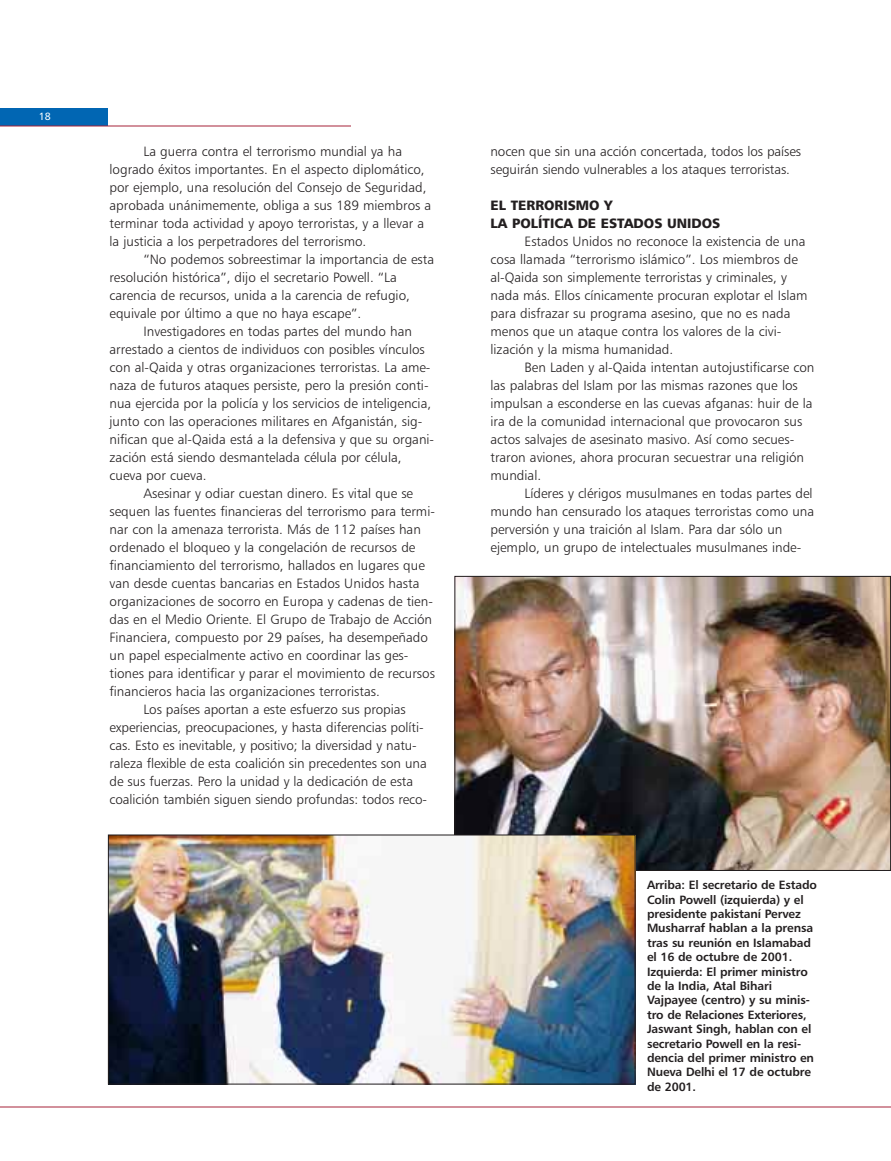
<style>
.page{position:relative;width:891px;height:1161px;background:#fff}
.page>*{position:absolute;margin:0;border:0;box-sizing:border-box;transform-origin:0 0}
.t1{font:13.5px/18px "Humanist 777 BT Light B";color:#231f20}
.t2{font:13.5px/18px "Humanist 777 BT Black B";color:#231f20}
.t3{font:12px/14.4px "Humanist 777 BT Bold B";letter-spacing:-.01em;color:#231f20}
.t4{font:10.5px "Humanist 777 BT Roman B";color:#fff}
</style>
<div class="page">
<div style="left:1px;top:108px;width:107px;height:18px;background:#0166b3"></div>
<hr style="left:1px;top:1107px;width:890px;height:1px;background:#a72239">
<hr style="left:1px;top:126px;width:350px;height:1px;background:#a72239">
<img style="left:456px;top:578px;width:433px;height:291px">
<img style="left:110px;top:837px;width:523px;height:245px">
<div style="left:108px;top:835px;width:527px;height:249px;border:1px solid #201c1d"></div>
<p class="t4" style="left:39px;top:112px;width:14px">18</p>
<p class="t1" style="left:109px;top:143px;width:323px;text-indent:34px">La guerra contra el terrorismo mundial ya ha logrado éxitos importantes. En el aspecto diplomático, por ejemplo, una resolución del Consejo de Seguridad, aprobada unánimemente, obliga a sus 189 miembros a terminar toda actividad y apoyo terroristas, y a llevar a la justicia a los perpetradores del terrorismo.</p>
<p class="t1" style="left:144px;top:251px;width:292px">“No podemos sobreestimar la importancia de esta</p>
<p class="t1" style="left:109px;top:269px;width:289px">resolución histórica”, dijo el secretario Powell. “La</p>
<p class="t1" style="left:109px;top:287px;width:302px">carencia de recursos, unida a la carencia de refugio,</p>
<p class="t1" style="left:109px;top:305px;width:253px">equivale por último a que no haya escape”.</p>
<p class="t1" style="left:144px;top:323px;width:270px">Investigadores en todas partes del mundo han</p>
<p class="t1" style="left:109px;top:341px;width:317px">arrestado a cientos de individuos con posibles vínculos</p>
<p class="t1" style="left:109px;top:359px;width:323px">con al-Qaida y otras organizaciones terroristas. La ame-</p>
<p class="t1" style="left:109px;top:377px;width:321px">naza de futuros ataques persiste, pero la presión conti-</p>
<p class="t1" style="left:109px;top:395px;width:323px">nua ejercida por la policía y los servicios de inteligencia,</p>
<p class="t1" style="left:109px;top:413px;width:314px">junto con las operaciones militares en Afganistán, sig-</p>
<p class="t1" style="left:109px;top:431px;width:326px">nifican que al-Qaida está a la defensiva y que su organi-</p>
<p class="t1" style="left:109px;top:449px;width:294px">zación está siendo desmantelada célula por célula,</p>
<p class="t1" style="left:109px;top:467px;width:99px">cueva por cueva.</p>
<p class="t1" style="left:144px;top:485px;width:271px">Asesinar y odiar cuestan dinero. Es vital que se</p>
<p class="t1" style="left:109px;top:503px;width:327px">sequen las fuentes financieras del terrorismo para termi-</p>
<p class="t1" style="left:109px;top:521px;width:313px">nar con la amenaza terrorista. Más de 112 países han</p>
<p class="t1" style="left:109px;top:539px;width:308px">ordenado el bloqueo y la congelación de recursos de</p>
<p class="t1" style="left:109px;top:557px;width:317px">financiamiento del terrorismo, hallados en lugares que</p>
<p class="t1" style="left:109px;top:575px;width:311px">van desde cuentas bancarias en Estados Unidos hasta</p>
<p class="t1" style="left:109px;top:593px;width:325px">organizaciones de socorro en Europa y cadenas de tien-</p>
<p class="t1" style="left:109px;top:611px;width:324px">das en el Medio Oriente. El Grupo de Trabajo de Acción</p>
<p class="t1" style="left:109px;top:629px;width:320px">Financiera, compuesto por 29 países, ha desempeñado</p>
<p class="t1" style="left:109px;top:647px;width:300px">un papel especialmente activo en coordinar las ges-</p>
<p class="t1" style="left:109px;top:665px;width:327px">tiones para identificar y parar el movimiento de recursos</p>
<p class="t1" style="left:109px;top:683px;width:272px">financieros hacia las organizaciones terroristas.</p>
<p class="t1" style="left:144px;top:701px;width:264px">Los países aportan a este esfuerzo sus propias</p>
<p class="t1" style="left:109px;top:719px;width:316px">experiencias, preocupaciones, y hasta diferencias políti-</p>
<p class="t1" style="left:109px;top:737px;width:309px">cas. Esto es inevitable, y positivo; la diversidad y natu-</p>
<p class="t1" style="left:109px;top:755px;width:319px">raleza flexible de esta coalición sin precedentes son una</p>
<p class="t1" style="left:109px;top:773px;width:305px">de sus fuerzas. Pero la unidad y la dedicación de esta</p>
<p class="t1" style="left:109px;top:791px;width:319px">coalición también siguen siendo profundas: todos reco-</p>
<p class="t1" style="left:490px;top:143px;width:312px">nocen que sin una acción concertada, todos los países seguirán siendo vulnerables a los ataques terroristas.</p>
<p class="t2" style="left:490px;top:197px;width:231px">EL TERRORISMO Y<br>LA POLÍTICA DE ESTADOS UNIDOS</p>
<p class="t1" style="left:490px;top:233px;width:319px;text-indent:34px">Estados Unidos no reconoce la existencia de una cosa llamada “terrorismo islámico”. Los miembros de al-Qaida son simplemente terroristas y criminales, y nada más. Ellos cínicamente procuran explotar el Islam para disfrazar su programa asesino, que no es nada menos que un ataque contra los valores de la civi&shy;lización y la misma humanidad.</p>
<p class="t1" style="left:490px;top:359px;width:325px;text-indent:34px">Ben Laden y al-Qaida intentan autojustificarse con las palabras del Islam por las mismas razones que los impulsan a esconderse en las cuevas afganas: huir de la ira de la comunidad internacional que provocaron sus actos salvajes de asesinato masivo. Así como secues&shy;traron aviones, ahora procuran secuestrar una religión mundial.</p>
<p class="t1" style="left:490px;top:485px;width:325px;text-indent:34px">Líderes y clérigos musulmanes en todas partes del mundo han censurado los ataques terroristas como una perversión y una traición al Islam. Para dar sólo un ejemplo, un grupo de intelectuales musulmanes inde-</p>
<p class="t3" style="left:647px;top:879px;width:172px">Arriba: El secretario de Estado<br>Colin Powell (izquierda) y el presidente pakistaní Pervez<br>Musharraf hablan a la prensa tras su reunión en Islamabad el 16 de octubre de 2001.<br>Izquierda: El primer ministro de la India, Atal Bihari<br>Vajpayee (centro) y su minis&shy;tro de Relaciones Exteriores,<br>Jaswant Singh, hablan con el secretario Powell en la resi&shy;dencia del primer ministro en<br>Nueva Delhi el 17 de octubre de 2001.</p>
</div>
